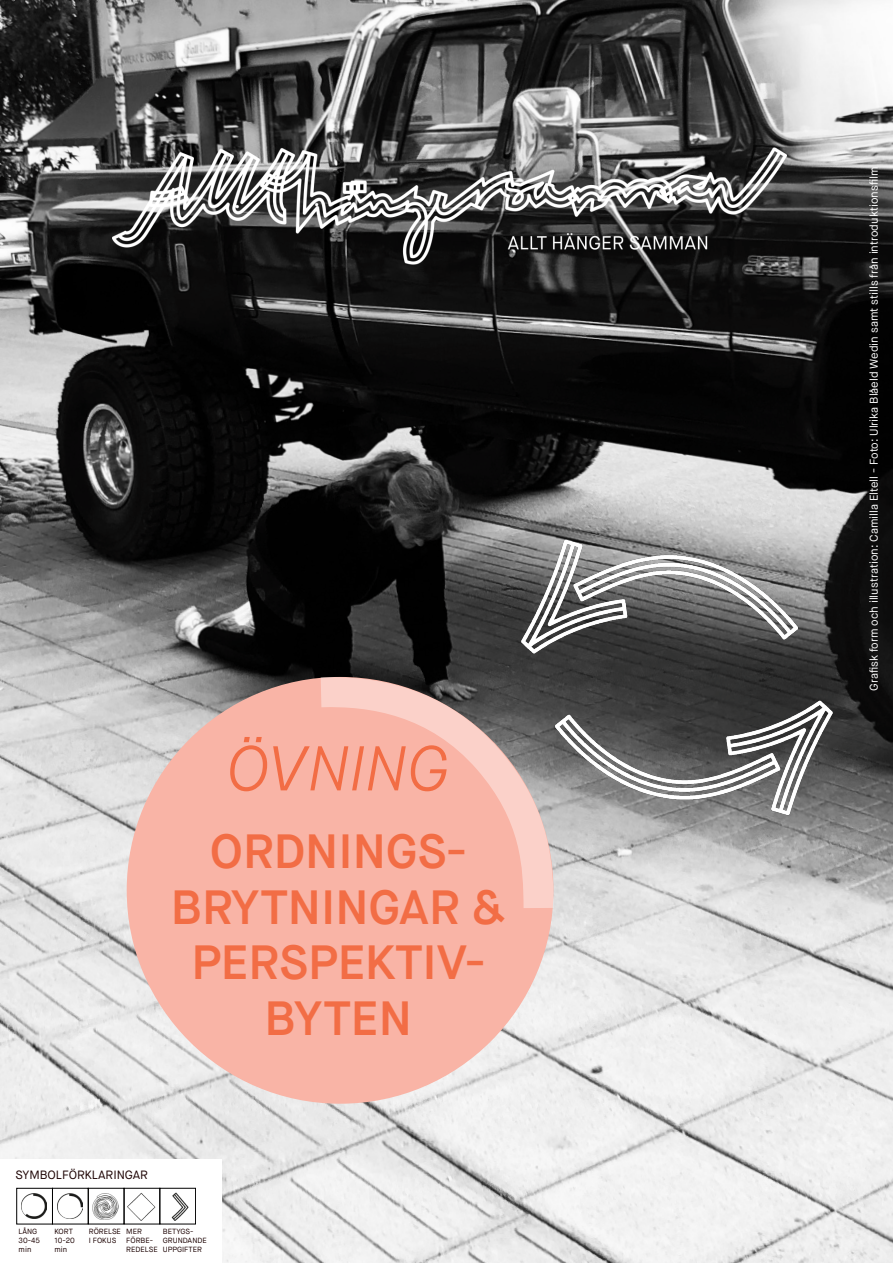
<style>
.page{position:relative;width:893px;height:1263px;background:#fff}
.page>*{position:absolute;margin:0;border:0;box-sizing:border-box;transform-origin:0 0}
.t1{font:italic 300 63px "Maison Neue";color:#f26d45}
.t2{font:600 48px/55.5px "Maison Neue";color:#f26d45;text-align:center}
.t3{font:12px "Maison Neue";color:#1b0000}
.t4{font:11.25px "Maison Neue";color:#fff}
.t5{font:7.5px/9px "Maison Neue";color:#1b0000}
</style>
<div class="page">
<img style="left:0;top:0;width:893px;height:1263px">
<img style="left:490px;top:511px;width:347px;height:165px">
<img style="left:516px;top:672px;width:348px;height:171px">
<img style="left:113px;top:123px;width:673px;height:168px">
<div style="left:127px;top:677px;width:426px;height:427px;background:#f9b4a6;border-radius:50%"></div>
<svg style="left:319px;top:676px;width:236px;height:233px"></svg>
<div style="left:0;top:1159px;width:221px;height:104px;background:#fff"></div>
<img style="left:22px;top:1194px;width:25px;height:25px">
<img style="left:58px;top:1194px;width:24px;height:24px">
<div style="left:52px;top:1188px;width:36px;height:36px;border:1px solid #000"></div>
<img style="left:128px;top:1193px;width:28px;height:27px">
<div style="left:124px;top:1188px;width:36px;height:36px;border:1px solid #000"></div>
<img style="left:92px;top:1193px;width:27px;height:26px">
<div style="left:88px;top:1188px;width:36px;height:36px;border:1px solid #000"></div>
<img style="left:171px;top:1192px;width:18px;height:28px">
<div style="left:160px;top:1188px;width:36px;height:36px;border:1px solid #000"></div>
<p class="t1" style="left:227px;top:729px;width:224px">ÖVNING</p>
<p class="t2" style="left:171px;top:824px;width:336px">ORDNINGS-<br>BRYTNINGAR &amp;<br>PERSPEKTIV-<br>BYTEN</p>
<p class="t3" style="left:16px;top:1167px;width:134px">SYMBOLFÖRKLARINGAR</p>
<p class="t5" style="left:19px;top:1227px;width:20px">LÅNG</p>
<p class="t5" style="left:19px;top:1236px;width:23px">30-45 min</p>
<p class="t5" style="left:54px;top:1227px;width:20px">KORT</p>
<p class="t5" style="left:54px;top:1236px;width:22px">10-20 min</p>
<p class="t5" style="left:89px;top:1227px;width:34px">RÖRELSE<br>I FOKUS</p>
<p class="t5" style="left:126px;top:1227px;width:17px">MER</p>
<p class="t5" style="left:126px;top:1236px;width:33px">FÖRBE-<br>REDELSE</p>
<p class="t5" style="left:163px;top:1227px;width:45px">BETYGS-<br>GRUNDANDE<br>UPPGIFTER</p>
<p class="t4" style="left:867px;top:691px;width:526px;rotate:-90deg">Grafisk form och illustration: Camilla Eltell - Foto: Ulrika Blåeld Wedin samt stills från introduktionsfilm</p>
</div>
